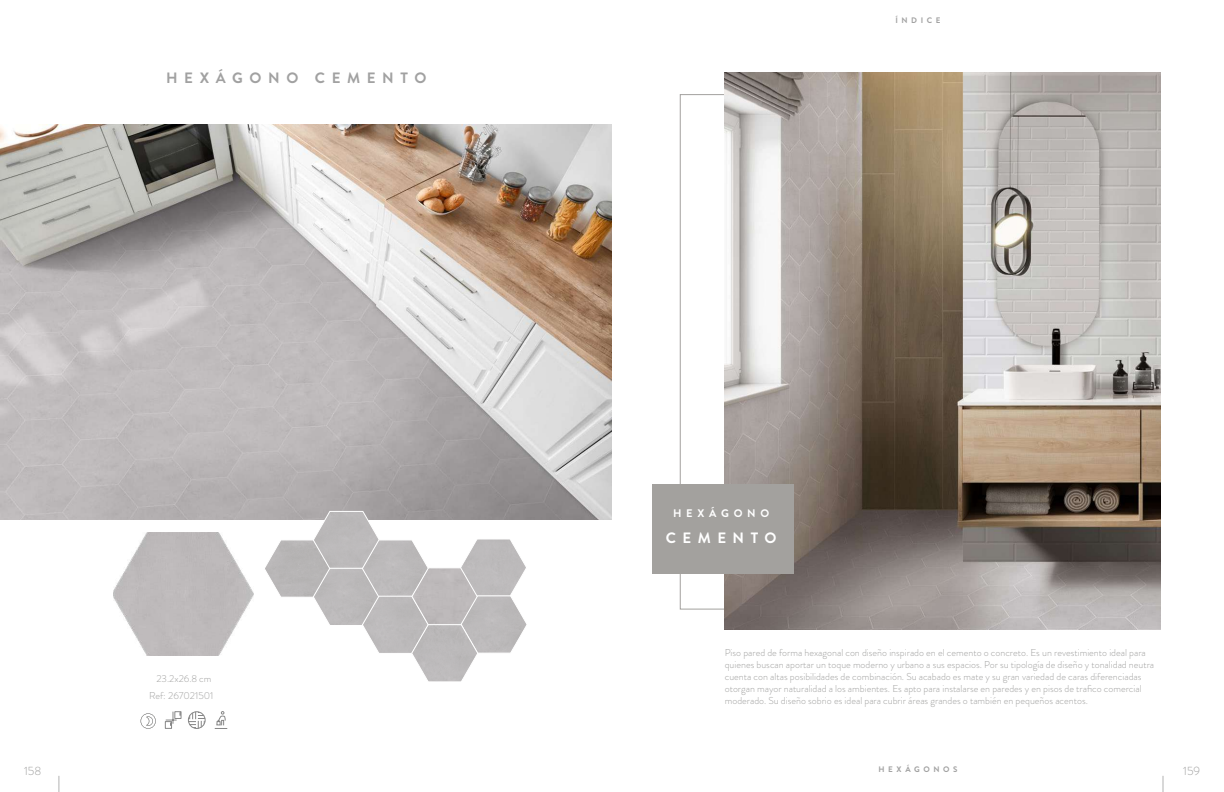
<style>
.page{position:relative;width:1224px;height:792px;background:#fff}
.page>*{position:absolute;margin:0;border:0;box-sizing:border-box;transform-origin:0 0}
.t1{font:700 15px "Brandon Grotesque";letter-spacing:.44em;color:#a1a1a1}
.t2{font:700 15px "Brandon Grotesque";letter-spacing:.43em;color:#fff}
.t3{font:300 12px "Brandon Grotesque";color:#a0a09f}
.t4{font:700 11px "Brandon Grotesque";letter-spacing:.43em;color:#fff}
.t5{font:300 10px/12px "Brandon Grotesque";color:#a0a09f;text-align:center}
.t6{font:700 8px "Brandon Grotesque";letter-spacing:.45em;color:#a1a1a1}
</style>
<div class="page">
<svg style="left:59px;top:776px;width:1px;height:16px"></svg>
<svg style="left:1163px;top:776px;width:1px;height:16px"></svg>
<img style="left:0;top:125px;width:612px;height:394px">
<img style="left:113px;top:533px;width:140px;height:123px">
<svg style="left:165px;top:711px;width:16px;height:18px"></svg>
<svg style="left:188px;top:712px;width:17px;height:16px"></svg>
<div style="left:188px;top:711px;width:17px;height:18px;border:1px solid #878787;border-radius:50%"></div>
<svg style="left:141px;top:713px;width:15px;height:16px"></svg>
<svg style="left:214px;top:711px;width:14px;height:18px"></svg>
<svg style="left:679px;top:94px;width:46px;height:516px"></svg>
<img style="left:725px;top:72px;width:435px;height:557px">
<div style="left:652px;top:484px;width:141px;height:90px;background:#a3a19e"></div>
<svg style="left:264px;top:511px;width:264px;height:171px"></svg>
<h1 class="t1" style="left:166px;top:67px;width:262px">HEXÁGONO CEMENTO</h1>
<p class="t5" style="left:149px;top:670px;width:66px;line-height:16.6px">23.2x26.8 cm<br>Ref: 267021501</p>
<p class="t6" style="left:895px;top:14px;width:47px">ÍNDICE</p>
<p class="t4" style="left:673px;top:505px;width:98px">HEXÁGONO</p>
<h1 class="t2" style="left:666px;top:527px;width:112px">CEMENTO</h1>
<p class="t5" style="left:725px;top:646px;width:431px;text-align:left">Piso pared de forma hexagonal con diseño inspirado en el cemento o concreto. Es un revestimiento ideal para quienes buscan aportar un toque moderno y urbano a sus espacios. Por su tipología de diseño y tonalidad neutra cuenta con altas posibilidades de combinación. Su acabado es mate y su gran variedad de caras diferenciadas otorgan mayor naturalidad a los ambientes. Es apto para instalarse en paredes y en pisos de trafico comercial moderado. Su diseño sobrio es ideal para cubrir áreas grandes o también en pequeños acentos.</p>
<p class="t6" style="left:878px;top:764px;width:81px">HEXÁGONOS</p>
<p class="t3" style="left:24px;top:763px;width:19px">158</p>
<p class="t3" style="left:1183px;top:763px;width:19px">159</p>
</div>
